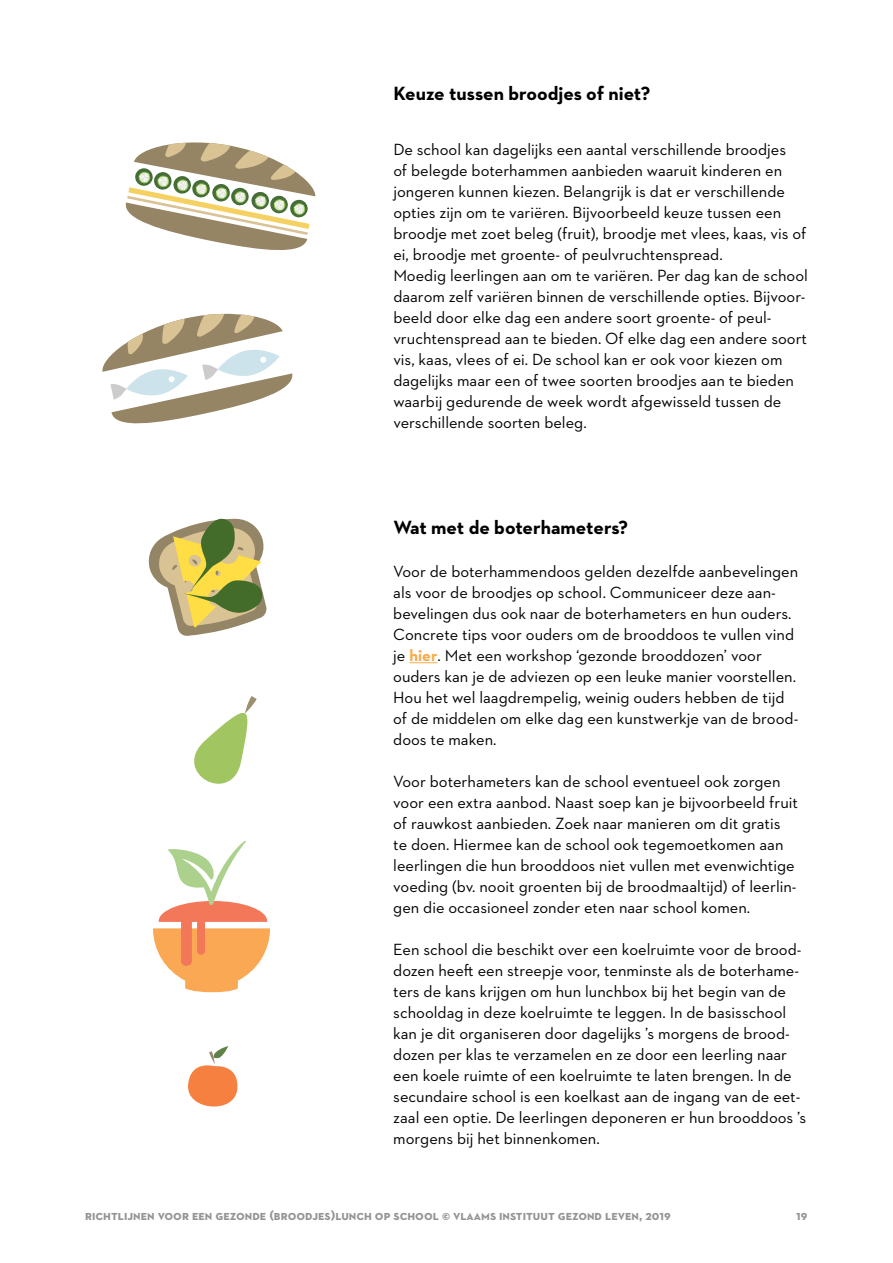
<style>
.page{position:relative;width:893px;height:1263px;background:#fff}
.page>*{position:absolute;margin:0;border:0;box-sizing:border-box;transform-origin:0 0}
.t1{font:700 19.5px "Neutraface 2 Text";color:#000}
.t2{font:16.5px/21px "Neutraface 2 Text";color:#000}
.t3{font:700 13.5px "Neutraface 2 Text";color:#959494}
.s1{font-weight:700;color:#f8ac4b}
</style>
<div class="page">
<svg style="left:409px;top:662px;width:29px;height:1px"></svg>
<svg style="left:125px;top:142px;width:190px;height:108px"></svg>
<svg style="left:102px;top:313px;width:191px;height:111px"></svg>
<svg style="left:194px;top:696px;width:63px;height:88px"></svg>
<svg style="left:188px;top:1046px;width:50px;height:61px"></svg>
<svg style="left:153px;top:841px;width:117px;height:151px"></svg>
<svg style="left:148px;top:518px;width:119px;height:118px"></svg>
<p class="t1" style="left:393px;top:81px;width:259px">Keuze tussen broodjes of niet?</p>
<p class="t2" style="left:393px;top:139px;width:416px">De school kan dagelijks een aantal verschillende broodjes<br>of belegde boterhammen aanbieden waaruit kinderen en jongeren kunnen kiezen. Belangrijk is dat er verschillende opties zijn om te variëren. Bijvoorbeeld keuze tussen een broodje met zoet beleg (fruit), broodje met vlees, kaas, vis of ei, broodje met groente- of peulvruchtenspread.<br>Moedig leerlingen aan om te variëren. Per dag kan de school daarom zelf variëren binnen de verschillende opties. Bijvoor&shy;beeld door elke dag een andere soort groente- of peul&shy;vruchtenspread aan te bieden. Of elke dag een andere soort vis, kaas, vlees of ei. De school kan er ook voor kiezen om dagelijks maar een of twee soorten broodjes aan te bieden waarbij gedurende de week wordt afgewisseld tussen de verschillende soorten beleg.</p>
<p class="t1" style="left:393px;top:515px;width:236px">Wat met de boterhameters?</p>
<p class="t2" style="left:393px;top:560px;width:407px">Voor de boterhammendoos gelden dezelfde aanbevelingen als voor de broodjes op school. Communiceer deze aan&shy;bevelingen dus ook naar de boterhameters en hun ouders.<br>Concrete tips voor ouders om de brooddoos te vullen vind je <span class="s1">hier</span>. Met een workshop ‘gezonde brooddozen’ voor ouders kan je de adviezen op een leuke manier voorstellen.<br>Hou het wel laagdrempelig, weinig ouders hebben de tijd of de middelen om elke dag een kunstwerkje van de brood&shy;doos te maken.</p>
<p class="t2" style="left:393px;top:770px;width:406px">Voor boterhameters kan de school eventueel ook zorgen voor een extra aanbod. Naast soep kan je bijvoorbeeld fruit of rauwkost aanbieden. Zoek naar manieren om dit gratis te doen. Hiermee kan de school ook tegemoetkomen aan leerlingen die hun brooddoos niet vullen met evenwichtige voeding (bv. nooit groenten bij de broodmaaltijd) of leerlin&shy;gen die occasioneel zonder eten naar school komen.</p>
<p class="t2" style="left:393px;top:938px;width:415px">Een school die beschikt over een koelruimte voor de brood&shy;dozen heeft een streepje voor, tenminste als de boterhame&shy;ters de kans krijgen om hun lunchbox bij het begin van de schooldag in deze koelruimte te leggen. In de basisschool kan je dit organiseren door dagelijks ’s morgens de brood&shy;dozen per klas te verzamelen en ze door een leerling naar een koele ruimte of een koelruimte te laten brengen. In de secundaire school is een koelkast aan de ingang van de eet&shy;zaal een optie. De leerlingen deponeren er hun brooddoos ’s morgens bij het binnenkomen.</p>
<p class="t3" style="left:85px;top:1207px;width:587px">richtlijnen voor een gezonde (broodjes)lunch op school © vlaams instituut gezond leven, 2019</p>
<p class="t3" style="left:796px;top:1207px;width:13px">19</p>
</div>
